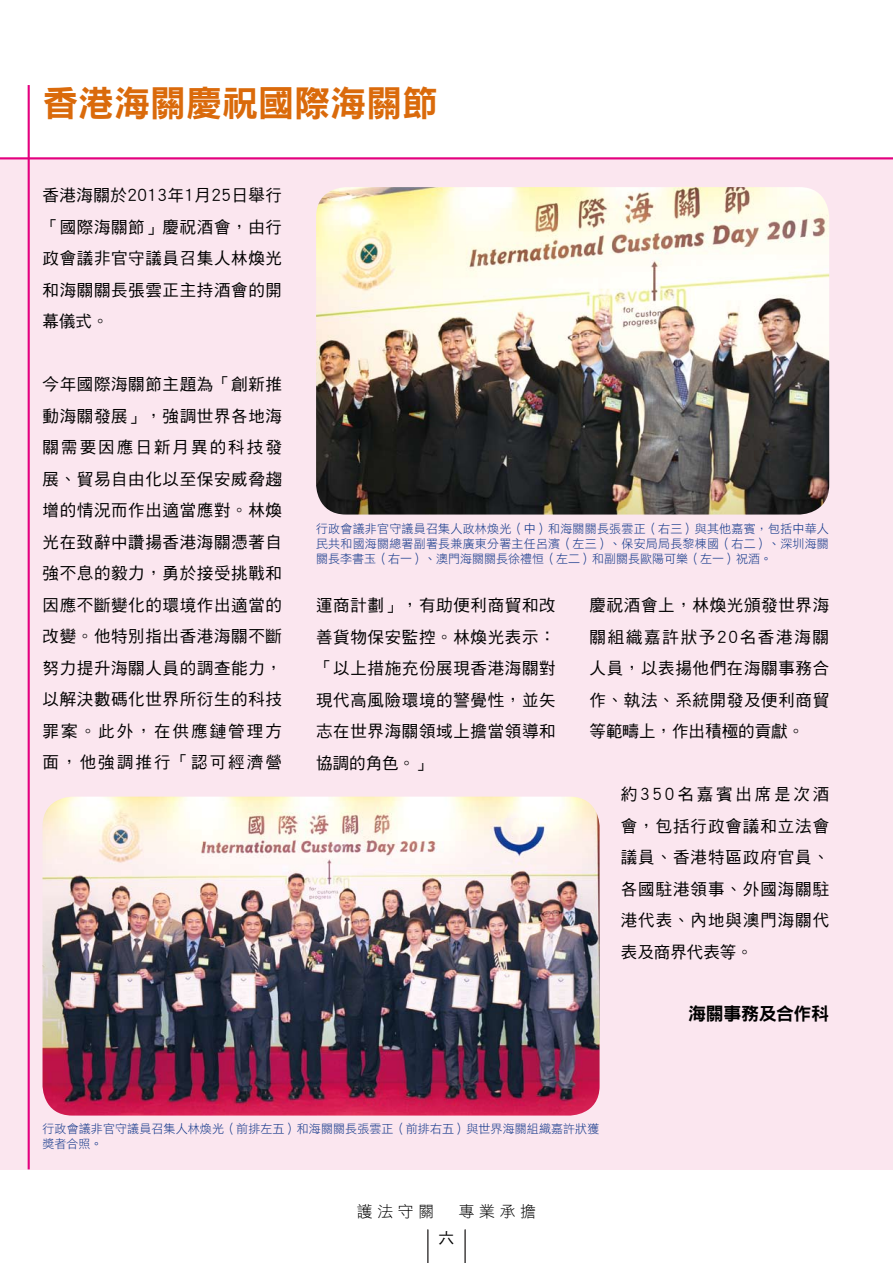
<style>
.page{position:relative;width:893px;height:1263px;background:#fff}
.page>*{position:absolute;margin:0;border:0;box-sizing:border-box;transform-origin:0 0}
.t1{font:36px "DF Hei HK W9";color:#da6a0b}
.t2{font:18px "DF Hei HK W9";letter-spacing:-.025em;color:#000}
.t3{font:16.5px/31.5px "DF Hei HK W5";letter-spacing:.04em;color:#000;text-align:justify}
.t4{font:15.75px "DF Hei HK W3";letter-spacing:.3em;color:#000}
.t5{font:15.75px "DF Hei HK W5";color:#000}
.t6{font:12px/15px "DF Li Hei HK W3";letter-spacing:.01em;color:#0c3388;text-align:justify}
</style>
<div class="page">
<hr style="left:465px;top:1229px;width:1px;height:34px;background:#595757">
<hr style="left:427px;top:1229px;width:1px;height:34px;background:#595757">
<div style="left:0;top:157px;width:893px;height:1012px;background:#fbe6ef"></div>
<hr style="left:28px;top:85px;width:2px;height:1084px;background:#e4007f">
<hr style="left:0;top:157px;width:893px;height:2px;background:#e4007f">
<img style="left:316px;top:187px;width:513px;height:327px">
<img style="left:43px;top:797px;width:557px;height:318px">
<p class="t1" style="left:43px;top:84px;width:397px">香港海關慶祝國際海關節</p>
<p class="t3" style="left:43px;top:179px;width:241px">香港海關於2013年1月25日舉行「國際海關節」慶祝酒會，由行政會議非官守議員召集人林煥光和海關關長張雲正主持酒會的開幕儀式。</p>
<p class="t3" style="left:43px;top:368px;width:241px">今年國際海關節主題為「創新推動海關發展」，強調世界各地海關需要因應日新月異的科技發展、貿易自由化以至保安威脅趨增的情況而作出適當應對。林煥光在致辭中讚揚香港海關憑著自強不息的毅力，勇於接受挑戰和因應不斷變化的環境作出適當的改變。他特別指出香港海關不斷努力提升海關人員的調查能力，以解決數碼化世界所衍生的科技罪案。此外，在供應鏈管理方面，他強調推行「認可經濟營</p>
<p class="t6" style="left:316px;top:521px;width:514px">行政會議非官守議員召集人政林煥光（中）和海關關長張雲正（右三）與其他嘉賓，包括中華人民共和國海關總署副署長兼廣東分署主任呂濱（左三）、保安局局長黎棟國（右二）、深圳海關關長李書玉（右一）、澳門海關關長徐禮恒（左二）和副關長歐陽可樂（左一）祝酒。</p>
<p class="t3" style="left:316px;top:589px;width:241px">運商計劃」，有助便利商貿和改善貨物保安監控。林煥光表示：「以上措施充份展現香港海關對現代高風險環境的警覺性，並矢志在世界海關領域上擔當領導和協調的角色。」</p>
<p class="t3" style="left:590px;top:589px;width:241px">慶祝酒會上，林煥光頒發世界海關組織嘉許狀予20名香港海關人員，以表揚他們在海關事務合作、執法、系統開發及便利商貿等範疇上，作出積極的貢獻。</p>
<p class="t3" style="left:621px;top:778px;width:210px">約350名嘉賓出席是次酒會，包括行政會議和立法會議員、香港特區政府官員、各國駐港領事、外國海關駐港代表、內地與澳門海關代表及商界代表等。</p>
<p class="t2" style="left:688px;top:1004px;width:143px">海關事務及合作科</p>
<p class="t6" style="left:43px;top:1121px;width:558px">行政會議非官守議員召集人林煥光（前排左五）和海關關長張雲正（前排右五）與世界海關組織嘉許狀獲獎者合照。</p>
<p class="t4" style="left:357px;top:1203px;width:79px">護法守關</p>
<p class="t4" style="left:459px;top:1203px;width:79px">專業承擔</p>
<p class="t5" style="left:439px;top:1230px;width:17px">六</p>
</div>
